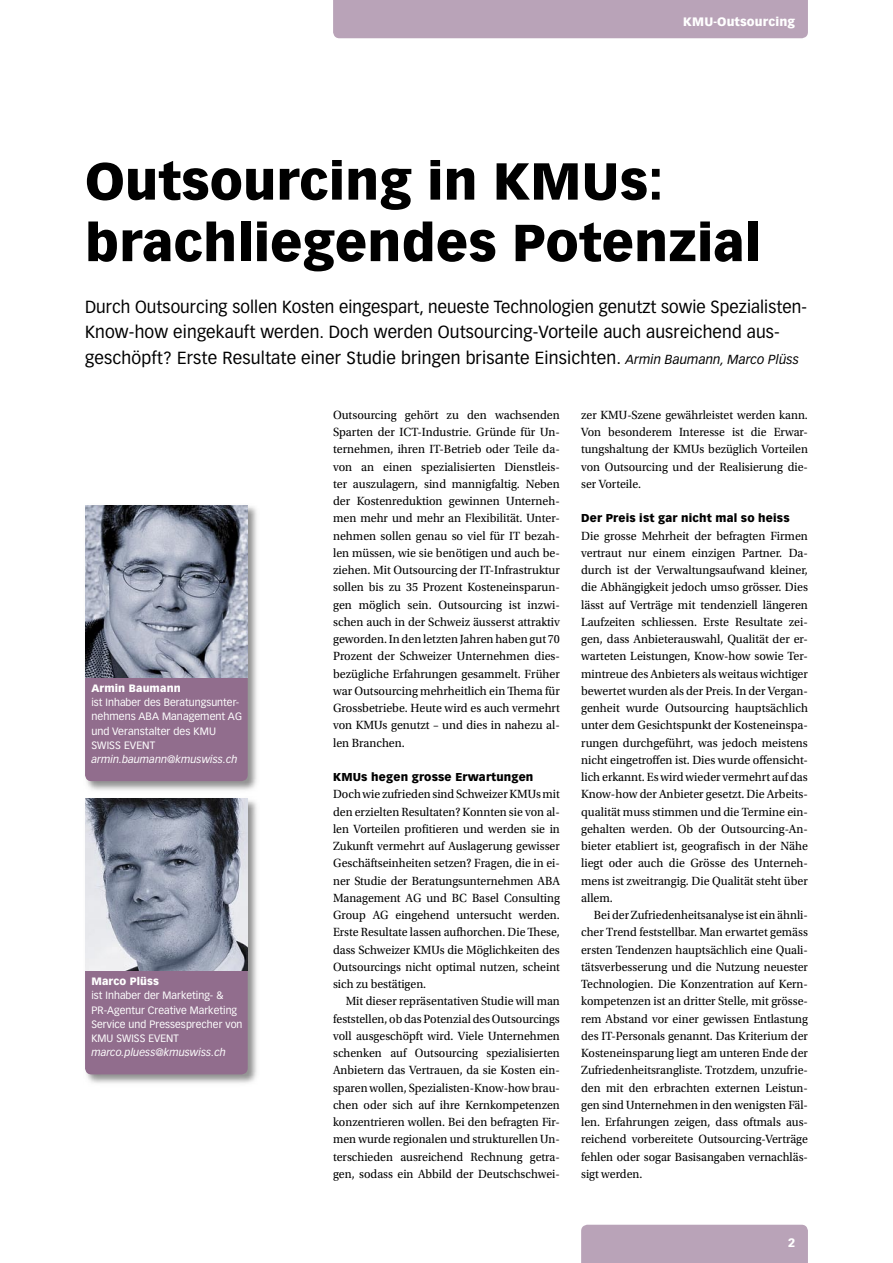
<style>
.page{position:relative;width:893px;height:1263px;background:#fff}
.page>*{position:absolute;margin:0;border:0;box-sizing:border-box;transform-origin:0 0}
.t1{font:900 51px/61.5px "Vectora LT Std";letter-spacing:.005em;color:#000}
.t2{font:17.25px/25.8px "Vectora LT Std";letter-spacing:.01em;color:#000;scale:.96 1}
.t3{font:12.45px/17.2px "Utopia Std";color:#000;text-align:justify;scale:.95 1}
.t4{font:12.45px/17.2px "Utopia Std";color:#000;text-align:justify;scale:.96 1}
.t5{font:900 12px "Vectora LT Std";letter-spacing:.015em;color:#fff}
.t6{font:900 11.25px "Vectora LT Std";letter-spacing:.015em;color:#000}
.t7{font:10.5px/14.2px "Vectora LT Std";letter-spacing:.005em;color:#fff}
.t8{font:italic 10.5px "Vectora LT Std";letter-spacing:.005em;color:#fff}
.t9{font:900 10.5px "Vectora LT Std";letter-spacing:.015em;color:#fff}
.s1{font-style:italic;font-size:12.9px}
</style>
<div class="page">
<div style="left:333px;top:0;width:475px;height:38px;background:#b9a3b8"></div>
<div style="left:581px;top:1225px;width:227px;height:38px;background:#b9a3b8"></div>
<img style="left:85px;top:506px;width:172px;height:284px">
<div style="left:85px;top:656px;width:163px;height:125px;background:#916d8d;border-radius:6px"></div>
<img style="left:85px;top:505px;width:163px;height:173px">
<img style="left:85px;top:800px;width:172px;height:283px">
<div style="left:85px;top:949px;width:163px;height:125px;background:#916d8d;border-radius:6px"></div>
<img style="left:85px;top:798px;width:163px;height:173px">
<p class="t5" style="left:683px;top:14px;width:113px">KMU-Outsourcing</p>
<h1 class="t1" style="left:85px;top:150px;width:677px">Outsourcing in KMUs: brachliegendes Potenzial</h1>
<p class="t2" style="left:85px;top:294px;width:753px">Durch Outsourcing sollen Kosten eingespart, neueste Technologien genutzt sowie Spezialisten-<br>Know-how eingekauft werden. Doch werden Outsourcing-Vorteile auch ausreichend aus&shy;geschöpft? Erste Resultate einer Studie bringen brisante Einsichten. <span class="s1">Armin Baumann, Marco Plüss</span></p>
<p class="t9" style="left:91px;top:681px;width:91px">Armin Baumann</p>
<p class="t7" style="left:91px;top:695px;width:152px">ist Inhaber des Beratungsunter&shy;nehmens ABA Management AG und Veranstalter des KMU<br>SWISS EVENT</p>
<p class="t8" style="left:91px;top:753px;width:147px">armin.baumann@kmuswiss.ch</p>
<p class="t9" style="left:91px;top:975px;width:69px">Marco Plüss</p>
<p class="t7" style="left:91px;top:988px;width:153px">ist Inhaber der Marketing- &amp;<br>PR-Agentur Creative Marketing<br>Service und Pressesprecher von<br>KMU SWISS EVENT</p>
<p class="t8" style="left:91px;top:1046px;width:136px">marco.pluess@kmuswiss.ch</p>
<p class="t4" style="left:333px;top:406px;width:238px">Outsourcing gehört zu den wachsenden Sparten der ICT-Industrie. Gründe für Un&shy;ternehmen, ihren IT-Betrieb oder Teile da&shy;von an einen spezialisierten Dienstleis&shy;ter auszulagern, sind mannigfaltig. Neben der Kostenreduktion gewinnen Unterneh&shy;men mehr und mehr an Flexibilität. Unter&shy;nehmen sollen genau so viel für IT bezah&shy;len müssen, wie sie benötigen und auch be&shy;ziehen. Mit Outsourcing der IT-Infrastruktur sollen bis zu 35 Prozent Kosteneinsparun&shy;gen möglich sein. Outsourcing ist inzwi&shy;schen auch in der Schweiz äusserst attraktiv geworden. In den letzten Jahren haben gut 70<br>Prozent der Schweizer Unternehmen dies&shy;bezügliche Erfahrungen gesammelt. Früher war Outsourcing mehrheitlich ein Thema für Grossbetriebe. Heute wird es auch vermehrt von KMUs genutzt – und dies in nahezu al&shy;len Branchen.</p>
<p class="t6" style="left:333px;top:770px;width:202px">KMUs hegen grosse Erwartungen</p>
<p class="t3" style="left:333px;top:786px;width:240px">Doch wie zufrieden sind Schweizer KMUs mit den erzielten Resultaten? Konnten sie von al&shy;len Vorteilen profitieren und werden sie in Zukunft vermehrt auf Auslagerung gewisser Geschäftseinheiten setzen? Fragen, die in ei&shy;ner Studie der Beratungsunternehmen ABA Management AG und BC Basel Consulting Group AG eingehend untersucht werden.<br>Erste Resultate lassen aufhorchen. Die These, dass Schweizer KMUs die Möglichkeiten des Outsourcings nicht optimal nutzen, scheint sich zu bestätigen.</p>
<p class="t3" style="left:333px;top:993px;width:240px;text-indent:13px">Mit dieser repräsentativen Studie will man feststellen, ob das Potenzial des Outsourcings voll ausgeschöpft wird. Viele Unternehmen schenken auf Outsourcing spezialisierten Anbietern das Vertrauen, da sie Kosten ein&shy;sparen wollen, Spezialisten-Know-how brau&shy;chen oder sich auf ihre Kernkompetenzen konzentrieren wollen. Bei den befragten Fir&shy;men wurde regionalen und strukturellen Un&shy;terschieden ausreichend Rechnung getra&shy;gen, sodass ein Abbild der Deutschschwei-</p>
<p class="t3" style="left:581px;top:406px;width:240px">zer KMU-Szene gewährleistet werden kann.<br>Von besonderem Interesse ist die Erwar&shy;tungshaltung der KMUs bezüglich Vorteilen von Outsourcing und der Realisierung die&shy;ser Vorteile.</p>
<p class="t6" style="left:581px;top:511px;width:210px">Der Preis ist gar nicht mal so heiss</p>
<p class="t4" style="left:581px;top:527px;width:238px">Die grosse Mehrheit der befragten Firmen vertraut nur einem einzigen Partner. Da&shy;durch ist der Verwaltungsaufwand kleiner, die Abhängigkeit jedoch umso grösser. Dies lässt auf Verträge mit tendenziell längeren Laufzeiten schliessen. Erste Resultate zei&shy;gen, dass Anbieterauswahl, Qualität der er&shy;warteten Leistungen, Know-how sowie Ter&shy;mintreue des Anbieters als weitaus wichtiger bewertet wurden als der Preis. In der Vergan&shy;genheit wurde Outsourcing hauptsächlich unter dem Gesichtspunkt der Kosteneinspa&shy;rungen durchgeführt, was jedoch meistens nicht eingetroffen ist. Dies wurde offensicht&shy;lich erkannt. Es wird wieder vermehrt auf das Know-how der Anbieter gesetzt. Die Arbeits&shy;qualität muss stimmen und die Termine ein&shy;gehalten werden. Ob der Outsourcing-An&shy;bieter etabliert ist, geografisch in der Nähe liegt oder auch die Grösse des Unterneh&shy;mens ist zweitrangig. Die Qualität steht über allem.</p>
<p class="t3" style="left:581px;top:907px;width:240px;text-indent:13px">Bei der Zufriedenheitsanalyse ist ein ähnli&shy;cher Trend feststellbar. Man erwartet gemäss ersten Tendenzen hauptsächlich eine Quali&shy;tätsverbesserung und die Nutzung neuester Technologien. Die Konzentration auf Kern&shy;kompetenzen ist an dritter Stelle, mit grösse&shy;rem Abstand vor einer gewissen Entlastung des IT-Personals genannt. Das Kriterium der Kosteneinsparung liegt am unteren Ende der Zufriedenheitsrangliste. Trotzdem, unzufrie&shy;den mit den erbrachten externen Leistun&shy;gen sind Unternehmen in den wenigsten Fäl&shy;len. Erfahrungen zeigen, dass oftmals aus&shy;reichend vorbereitete Outsourcing-Verträge fehlen oder sogar Basisangaben vernachläs&shy;sigt werden.</p>
<p class="t5" style="left:788px;top:1235px;width:9px">2</p>
</div>
